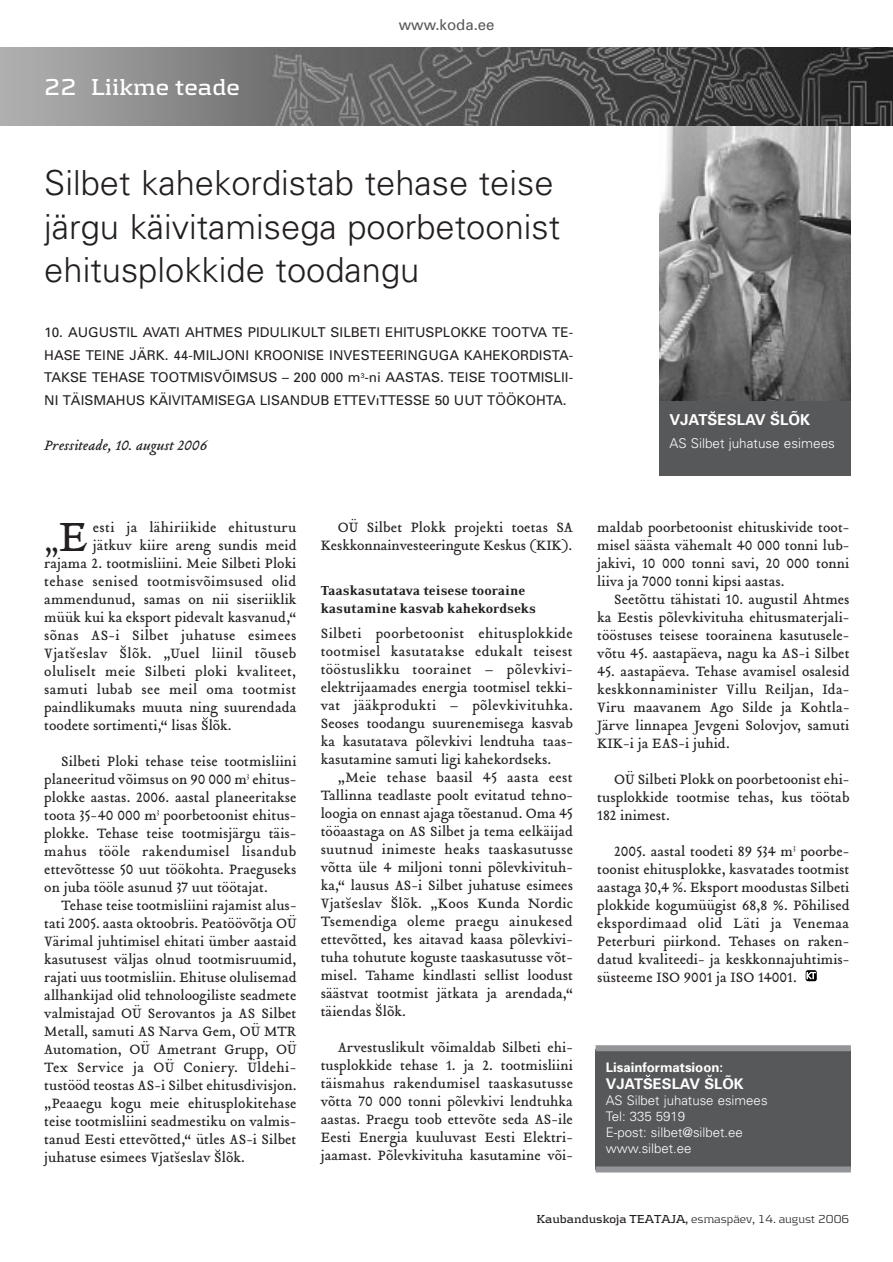
<style>
.page{position:relative;width:893px;height:1262px;background:#fff}
.page>*{position:absolute;margin:0;border:0;box-sizing:border-box;transform-origin:0 0}
.t1{font:300 34.5px/43.5px "Univers";color:#231f20}
.t2{font:30px "Tribute Roman";color:#231f20}
.t3{font:700 24px "Kontrapunkt";color:#fff}
.t4{font:15px/18px "Tribute Roman";color:#231f20;text-align:justify}
.t5{font:15px "Tribute Roman";letter-spacing:.02em;color:#231f20}
.t6{font:900 15px/18px "Eidetic Neo";color:#231f20}
.t7{font:italic 15px "Tribute";color:#231f20}
.t8{font:700 15px "Univers";color:#fff}
.t9{font:15px "Univers";color:#57585a}
.t10{font:700 14.7px "Univers";color:#fff}
.t11{font:13.5px/22.5px "Univers";color:#231f20;text-align:justify}
.t12{font:300 13.5px "Univers";color:#fff}
.t13{font:300 13.2px/15.9px "Univers";color:#fff}
.t14{font:700 13.2px "Univers";color:#fff}
.t15{font:300 12px "Kontrapunkt";color:#231f20}
.s1{font-size:45px}
.s2{font-weight:700}
</style>
<div class="page">
<div style="left:595px;top:1049px;width:255px;height:120px;background:#57585a"></div>
<div style="left:595px;top:1166px;width:255px;height:6px;background:#939598"></div>
<div style="left:595px;top:1045px;width:255px;height:6px;background:#939598"></div>
<img style="left:659px;top:126px;width:191px;height:275px">
<div style="left:659px;top:401px;width:191px;height:74px;background:#57585a"></div>
<img style="left:0;top:47px;width:892px;height:79px">
<svg style="left:805px;top:970px;width:11px;height:11px"></svg>
<svg style="left:806px;top:972px;width:10px;height:7px"></svg>
<h3 class="t3" style="left:44px;top:79px;width:197px">22 Liikme teade</h3>
<p class="t9" style="left:399px;top:19px;width:97px">www.koda.ee</p>
<h1 class="t1" style="left:44px;top:164px;width:517px">Silbet kahekordistab tehase teise järgu käivitamisega poorbetoonist ehitusplokkide toodangu</h1>
<p class="t11" style="left:44px;top:322px;width:530px">10. AUGUSTIL AVATI AHTMES PIDULIKULT SILBETI EHITUSPLOKKE TOOTVA TE-HASE TEINE JÄRK. 44-MILJONI KROONISE INVESTEERINGUGA KAHEKORDISTA-TAKSE TEHASE TOOTMISVÕIMSUS – 200 000 m<sup>3</sup>-ni AASTAS. TEISE TOOTMISLII-NI TÄISMAHUS KÄIVITAMISEGA LISANDUB ETTEVıTTESSE 50 UUT TÖÖKOHTA.</p>
<p class="t7" style="left:44px;top:439px;width:165px">Pressiteade, 10. august 2006</p>
<p class="t8" style="left:669px;top:414px;width:142px">VJATSESLAV SLÕK</p>
<p class="t12" style="left:669px;top:438px;width:167px">AS Silbet juhatuse esimees</p>
<p class="t5" style="left:93px;top:521px;width:205px">esti ja lähiriikide ehitusturu</p>
<p class="t4" style="left:93px;top:538px;width:205px">jätkuv kiire areng sundis meid</p>
<p class="t4" style="left:44px;top:556px;width:254px">rajama 2. tootmisliini. Meie Silbeti Ploki</p>
<p class="t5" style="left:44px;top:575px;width:253px">tehase senised tootmisvõimsused olid</p>
<p class="t4" style="left:44px;top:592px;width:254px">ammendunud, samas on nii siseriiklik</p>
<p class="t4" style="left:44px;top:610px;width:254px">müük kui ka eksport pidevalt kasvanud,“</p>
<p class="t5" style="left:44px;top:629px;width:253px">sõnas AS-i Silbet juhatuse esimees</p>
<p class="t5" style="left:44px;top:647px;width:253px">Vjats˘eslav Slõk. „Uuel liinil tõuseb</p>
<p class="t5" style="left:44px;top:665px;width:253px">oluliselt meie Silbeti ploki kvaliteet,</p>
<p class="t5" style="left:44px;top:683px;width:253px">samuti lubab see meil oma tootmist</p>
<p class="t4" style="left:44px;top:700px;width:254px">paindlikumaks muuta ning suurendada</p>
<p class="t4" style="left:44px;top:718px;width:189px">toodete sortimenti,“ lisas Slõk.</p>
<p class="t4" style="left:44px;top:754px;width:254px;text-indent:17px">Silbeti Ploki tehase teise tootmisliini planeeritud võimsus on 90 000 m<sup>3</sup> ehitus&shy;plokke aastas. 2006. aastal planeeritakse toota 35-40 000 m<sup>3</sup> poorbetoonist ehitus&shy;plokke. Tehase teise tootmisjärgu täis&shy;mahus tööle rakendumisel lisandub ettevõttesse 50 uut töökohta. Praeguseks on juba tööle asunud 37 uut töötajat.</p>
<p class="t4" style="left:44px;top:898px;width:254px;text-indent:17px">Tehase teise tootmisliini rajamist alus&shy;tati 2005. aasta oktoobris. Peatöövõtja OÜ Värimal juhtimisel ehitati ümber aastaid kasutusest väljas olnud tootmisruumid, rajati uus tootmisliin. Ehituse olulisemad allhankijad olid tehnoloogiliste seadmete valmistajad OÜ Serovantos ja AS Silbet Metall, samuti AS Narva Gem, OÜ MTR Automation, OÜ Ametrant Grupp, OÜ Tex Service ja OÜ Coniery. Üldehi&shy;tustööd teostas AS-i Silbet ehitusdivisjon. „Peaaegu kogu meie ehitusplokitehase teise tootmisliini seadmestiku on valmis&shy;tanud Eesti ettevõtted,“ ütles AS-i Silbet juhatuse esimees Vjats˘eslav Slõk.</p>
<h2 class="t2" style="left:44px;top:529px;width:45px">„<span class="s1">E</span></h2>
<p class="t4" style="left:321px;top:520px;width:254px;text-align:right">OÜ Silbet Plokk projekti toetas SA<br>Keskkonnainvesteeringute Keskus (KIK).</p>
<p class="t6" style="left:321px;top:582px;width:217px">Taaskasutatava teisese tooraine kasutamine kasvab kahekordseks</p>
<p class="t4" style="left:321px;top:626px;width:254px">Silbeti poorbetoonist ehitusplokkide tootmisel kasutatakse edukalt teisest tööstuslikku toorainet – põlevkivi&shy;elektrijaamades energia tootmisel tekki&shy;vat jääkprodukti – põlevkivituhka.<br>Seoses toodangu suurenemisega kasvab ka kasutatava põlevkivi lendtuha taas&shy;kasutamine samuti ligi kahekordseks.</p>
<p class="t4" style="left:321px;top:770px;width:254px;text-indent:17px">„Meie tehase baasil 45 aasta eest Tallinna teadlaste poolt evitatud tehno&shy;loogia on ennast ajaga tõestanud. Oma 45 tööaastaga on AS Silbet ja tema eelkäijad suutnud inimeste heaks taaskasutusse võtta üle 4 miljoni tonni põlevkivituh&shy;ka,“ lausus AS-i Silbet juhatuse esimees Vjats˘eslav Slõk. „Koos Kunda Nordic Tsemendiga oleme praegu ainukesed ettevõtted, kes aitavad kaasa põlevkivi&shy;tuha tohutute koguste taaskasutusse võt&shy;misel. Tahame kindlasti sellist loodust säästvat tootmist jätkata ja arendada,“ täiendas Slõk.</p>
<p class="t4" style="left:321px;top:1040px;width:254px;text-indent:17px">Arvestuslikult võimaldab Silbeti ehi&shy;tusplokkide tehase 1. ja 2. tootmisliini täismahus rakendumisel taaskasutusse võtta 70 000 tonni põlevkivi lendtuhka aastas. Praegu toob ettevõte seda AS-ile Eesti Energia kuuluvast Eesti Elektri&shy;jaamast. Põlevkivituha kasutamine või-</p>
<p class="t4" style="left:597px;top:520px;width:254px">maldab poorbetoonist ehituskivide toot&shy;misel säästa vähemalt 40 000 tonni lub&shy;jakivi, 10 000 tonni savi, 20 000 tonni liiva ja 7000 tonni kipsi aastas.</p>
<p class="t4" style="left:597px;top:592px;width:254px;text-indent:17px">Seetõttu tähistati 10. augustil Ahtmes ka Eestis põlevkivituha ehitusmaterjali&shy;tööstuses teisese toorainena kasutusele&shy;võtu 45. aastapäeva, nagu ka AS-i Silbet</p>
<p class="t4" style="left:597px;top:664px;width:254px">45. aastapäeva. Tehase avamisel osalesid keskkonnaminister Villu Reiljan, Ida-Viru maavanem Ago Silde ja Kohtla-Järve linnapea Jevgeni Solovjov, samuti KIK-i ja EAS-i juhid.</p>
<p class="t4" style="left:597px;top:772px;width:254px;text-indent:17px">OÜ Silbeti Plokk on poorbetoonist ehi&shy;tusplokkide tootmise tehas, kus töötab 182 inimest.</p>
<p class="t4" style="left:597px;top:844px;width:254px;text-indent:17px">2005. aastal toodeti 89 534 m<sup>3</sup> poorbe&shy;toonist ehitusplokke, kasvatades tootmist aastaga 30,4 %. Eksport moodustas Silbeti plokkide kogumüügist 68,8 %. Põhilised ekspordimaad olid Läti ja Venemaa Peterburi piirkond. Tehases on raken&shy;datud kvaliteedi- ja keskkonnajuhtimis&shy;süsteeme ISO 9001 ja ISO 14001.</p>
<p class="t14" style="left:605px;top:1062px;width:119px">Lisainformatsioon:</p>
<p class="t10" style="left:605px;top:1078px;width:139px">VJATSESLAV SLÕK</p>
<p class="t13" style="left:605px;top:1093px;width:163px">AS Silbet juhatuse esimees<br>Tel: 335 5919<br>E-post: silbet@silbet.ee www.silbet.ee</p>
<p class="t15" style="left:536px;top:1215px;width:314px"><span class="s2">Kaubanduskoja TEATAJA,</span> esmaspäev, 14. august 2006</p>
</div>
